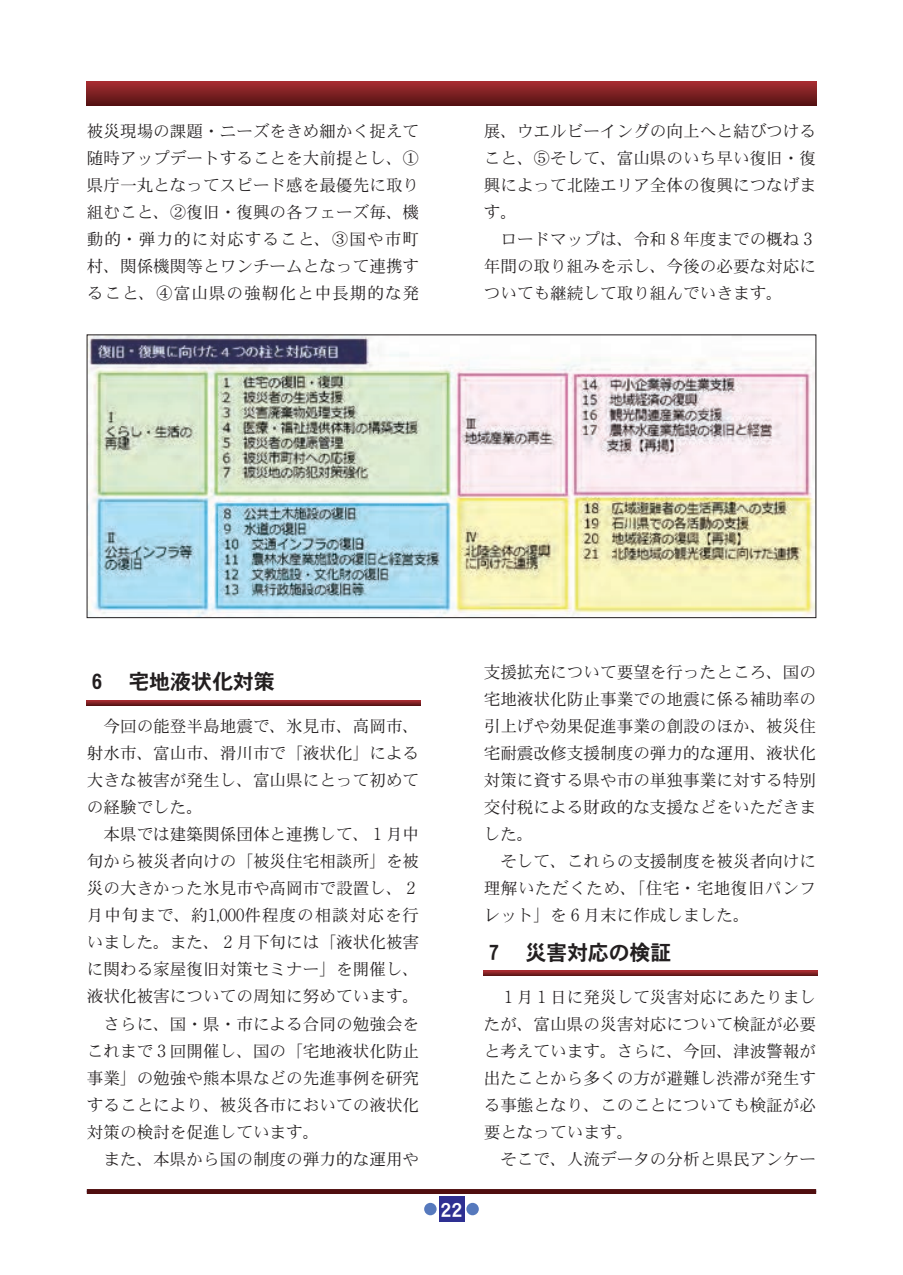
<style>
.page{position:relative;width:903px;height:1275px;background:#fff}
.page>*{position:absolute;margin:0;border:0;box-sizing:border-box;transform-origin:0 0}
.t1{font:21px "DFHS Gothic Std W7";letter-spacing:-.01em;color:#231f20}
.t2{font:21px "DFHS Gothic Std W7";color:#fff}
.t3{font:16.62px/27.1px "DFHS Mincho Std W3";color:#231f20}
.s1{font-family:"Ryumin Pr 6";font-weight:300}
</style>
<div class="page">
<div style="left:87px;top:82px;width:729px;height:24px;background:linear-gradient(to bottom,#a42d31,#561313)"></div>
<svg style="left:87px;top:700px;width:333px;height:5px;background:#882326"></svg>
<svg style="left:484px;top:971px;width:333px;height:5px;background:#7f2123"></svg>
<img style="left:89px;top:337px;width:725px;height:279px">
<div style="left:439px;top:1196px;width:25px;height:25px;background:#2e3092"></div>
<div style="left:466px;top:1203px;width:13px;height:12px;background:#5679bd;border-radius:50%"></div>
<div style="left:424px;top:1203px;width:13px;height:12px;background:#5679bd;border-radius:50%"></div>
<div style="left:87px;top:1189px;width:729px;height:5px;background:#500e0f"></div>
<p class="t3" style="left:87px;top:117px;width:334px;text-align:justify">被災現場の課題・ニーズをきめ細かく捉えて随時アップデートすることを大前提とし、①県庁一丸となってスピード感を最優先に取り組むこと、②復旧・復興の各フェーズ毎、機動的・弾力的に対応すること、③国や市町村、関係機関等とワンチームとなって連携すること、④富山県の強靭化と中長期的な発</p>
<p class="t3" style="left:484px;top:117px;width:334px">展、ウエルビーイングの向上へと結びつけること、⑤そして、富山県のいち早い復旧・復興によって北陸エリア全体の復興につなげます。<br>　ロードマップは、令和 <span class="s1">8</span> 年度までの概ね <span class="s1">3</span>年間の取り組みを示し、今後の必要な対応についても継続して取り組んでいきます。</p>
<p class="t1" style="left:92px;top:670px;width:184px">6 　宅地液状化対策</p>
<p class="t3" style="left:87px;top:712px;width:334px">　今回の能登半島地震で、氷見市、高岡市、射水市、富山市、滑川市で「液状化」による大きな被害が発生し、富山県にとって初めての経験でした。<br>　本県では建築関係団体と連携して、 <span class="s1">1</span> 月中旬から被災者向けの「被災住宅相談所」を被災の大きかった氷見市や高岡市で設置し、 <span class="s1">2</span>月中旬まで、約<span class="s1">1,000</span>件程度の相談対応を行いました。また、 <span class="s1">2</span> 月下旬には「液状化被害に関わる家屋復旧対策セミナー」を開催し、液状化被害についての周知に努めています。　さらに、国・県・市による合同の勉強会をこれまで <span class="s1">3</span> 回開催し、国の「宅地液状化防止事業」の勉強や熊本県などの先進事例を研究することにより、被災各市においての液状化対策の検討を促進しています。<br>　また、本県から国の制度の弾力的な運用や</p>
<p class="t2" style="left:440px;top:1198px;width:23px">22</p>
<p class="t3" style="left:484px;top:658px;width:334px">支援拡充について要望を行ったところ、国の宅地液状化防止事業での地震に係る補助率の引上げや効果促進事業の創設のほか、被災住宅耐震改修支援制度の弾力的な運用、液状化対策に資する県や市の単独事業に対する特別交付税による財政的な支援などをいただきました。<br>　そして、これらの支援制度を被災者向けに理解いただくため、「住宅・宅地復旧パンフレット」を <span class="s1">6</span> 月末に作成しました。</p>
<p class="t1" style="left:489px;top:941px;width:184px">7 　災害対応の検証</p>
<p class="t3" style="left:484px;top:983px;width:334px;text-indent:21px"><span class="s1">1</span> 月 <span class="s1">1</span> 日に発災して災害対応にあたりましたが、富山県の災害対応について検証が必要と考えています。さらに、今回、津波警報が出たことから多くの方が避難し渋滞が発生する事態となり、このことについても検証が必要となっています。<br>　そこで、人流データの分析と県民アンケー</p>
</div>
